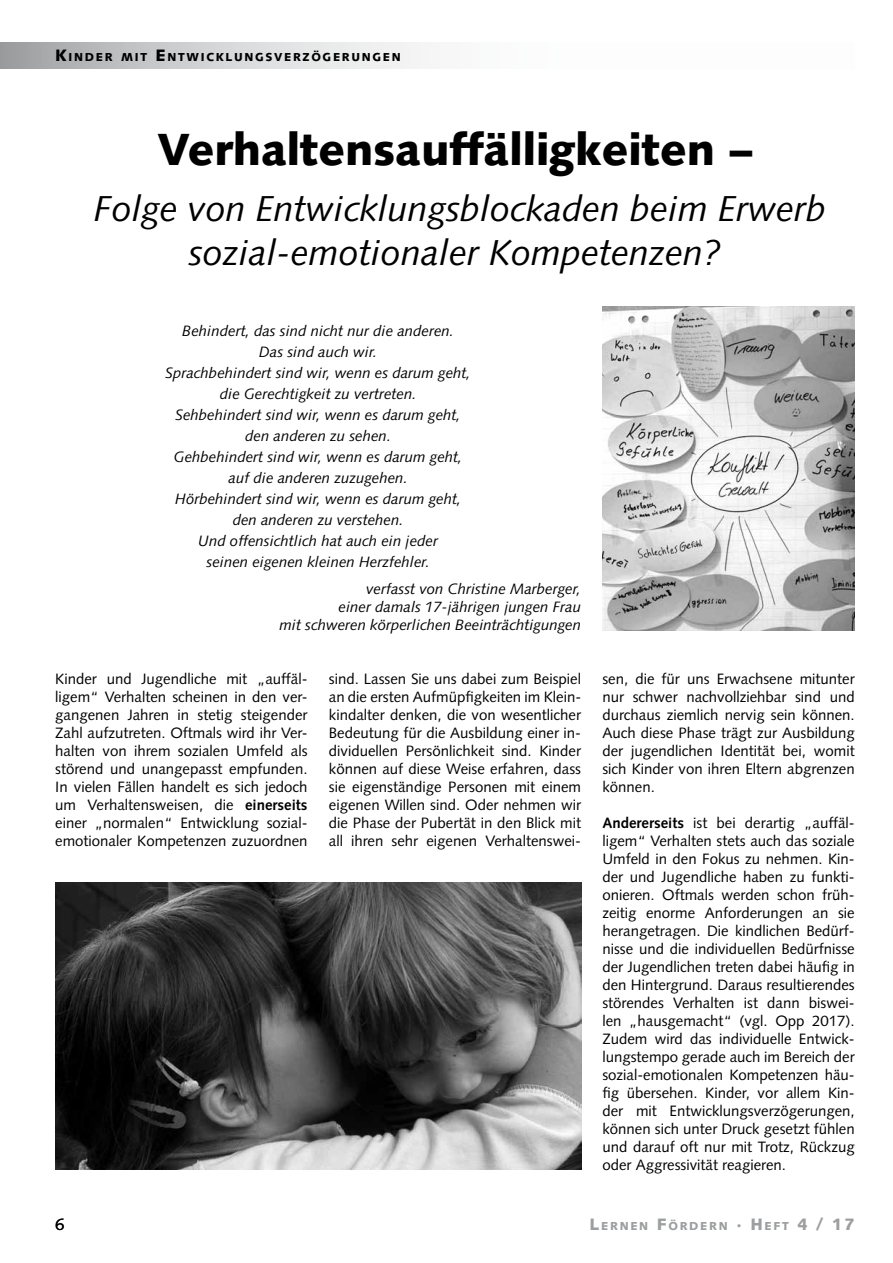
<style>
.page{position:relative;width:893px;height:1263px;background:#fff}
.page>*{position:absolute;margin:0;border:0;box-sizing:border-box;transform-origin:0 0}
.t1{font:900 45px "Syntax LT";color:#000}
.t2{font:italic 36px/43.2px "Syntax LT";color:#000;text-align:center}
.t3{font:16.5px "Syntax LT";color:#000}
.t4{font:15px/18px "Syntax LT";color:#000;text-align:justify}
.t5{font:italic 15px/21px "Syntax LT";color:#000;text-align:center}
.t6{font:900 11.55px "Syntax LT";letter-spacing:.145em;color:#000}
.t7{font:900 11.55px "Syntax LT";letter-spacing:.145em;color:#9c9e9f}
.s1{font-size:16.5px}
.s2{font-weight:700}
</style>
<div class="page">
<svg style="left:0;top:43px;width:420px;height:25px;background:#cfd0d1"></svg>
<img style="left:55px;top:882px;width:526px;height:287px">
<img style="left:602px;top:306px;width:253px;height:324px">
<p class="t6" style="left:55px;top:50px;width:347px"><span class="s1">K</span>INDER MIT <span class="s1">E</span> NTWICKLUNGSVERZÖGERUNGEN</p>
<h1 class="t1" style="left:158px;top:123px;width:596px">Verhaltensauffälligkeiten –</h1>
<h2 class="t2" style="left:94px;top:187px;width:734px">Folge von Entwicklungsblockaden beim Erwerb sozial-emotionaler Kompetenzen?</h2>
<p class="t5" style="left:166px;top:321px;width:307px">Behindert, das sind nicht nur die anderen.<br>Das sind auch wir.<br>Sprachbehindert sind wir, wenn es darum geht, die Gerechtigkeit zu vertreten.<br>Sehbehindert sind wir, wenn es darum geht, den anderen zu sehen.<br>Gehbehindert sind wir, wenn es darum geht, auf die anderen zuzugehen.<br>Hörbehindert sind wir, wenn es darum geht, den anderen zu verstehen.<br>Und offensichtlich hat auch ein jeder<br>seinen eigenen kleinen Herzfehler.</p>
<p class="t5" style="left:279px;top:580px;width:303px;line-height:18px;text-align:right">verfasst von Christine Marberger,<br>einer damals 17-jährigen jungen Frau<br>mit schweren körperlichen Beeinträchtigungen</p>
<p class="t4" style="left:329px;top:670px;width:254px">sind. Lassen Sie uns dabei zum Beispiel an die ersten Aufmüpfigkeiten im Klein&shy;kindalter denken, die von wesentlicher Bedeutung für die Ausbildung einer in&shy;dividuellen Persönlichkeit sind. Kinder können auf diese Weise erfahren, dass sie eigenständige Personen mit einem eigenen Willen sind. Oder nehmen wir die Phase der Pubertät in den Blick mit all ihren sehr eigenen Verhaltenswei-</p>
<p class="t4" style="left:602px;top:670px;width:254px">sen, die für uns Erwachsene mitunter nur schwer nachvollziehbar sind und durchaus ziemlich nervig sein können.<br>Auch diese Phase trägt zur Ausbildung der jugendlichen Identität bei, womit sich Kinder von ihren Eltern abgrenzen können.</p>
<p class="t4" style="left:55px;top:670px;width:254px">Kinder und Jugendliche mit „auffäl&shy;ligem“ Verhalten scheinen in den ver&shy;gangenen Jahren in stetig steigender Zahl aufzutreten. Oftmals wird ihr Ver&shy;halten von ihrem sozialen Umfeld als störend und unangepasst empfunden.<br>In vielen Fällen handelt es sich jedoch um Verhaltensweisen, die <span class="s2">einerseits </span>einer „normalen“ Entwicklung sozial&shy;emotionaler Kompetenzen zuzuordnen</p>
<p class="t4" style="left:602px;top:814px;width:254px"><span class="s2">Andererseits</span> ist bei derartig „auffäl&shy;ligem“ Verhalten stets auch das soziale Umfeld in den Fokus zu nehmen. Kin&shy;der und Jugendliche haben zu funkti&shy;onieren. Oftmals werden schon früh&shy;zeitig enorme Anforderungen an sie herangetragen. Die kindlichen Bedürf&shy;nisse und die individuellen Bedürfnisse der Jugendlichen treten dabei häufig in den Hintergrund. Daraus resultierendes störendes Verhalten ist dann biswei&shy;len „hausgemacht“ (vgl. Opp 2017).<br>Zudem wird das individuelle Entwick&shy;lungstempo gerade auch im Bereich der sozial-emotionalen Kompetenzen häu&shy;fig übersehen. Kinder, vor allem Kin&shy;der mit Entwicklungsverzögerungen, können sich unter Druck gesetzt fühlen und darauf oft nur mit Trotz, Rückzug oder Aggressivität reagieren.</p>
<p class="t3" style="left:55px;top:1214px;width:11px">6</p>
<p class="t7" style="left:589px;top:1219px;width:267px"><span class="s1">L</span>ERNEN <span class="s1">F</span>ÖRDERN <span class="s1">· H</span>EFT <span class="s1">4 / 17</span></p>
</div>
